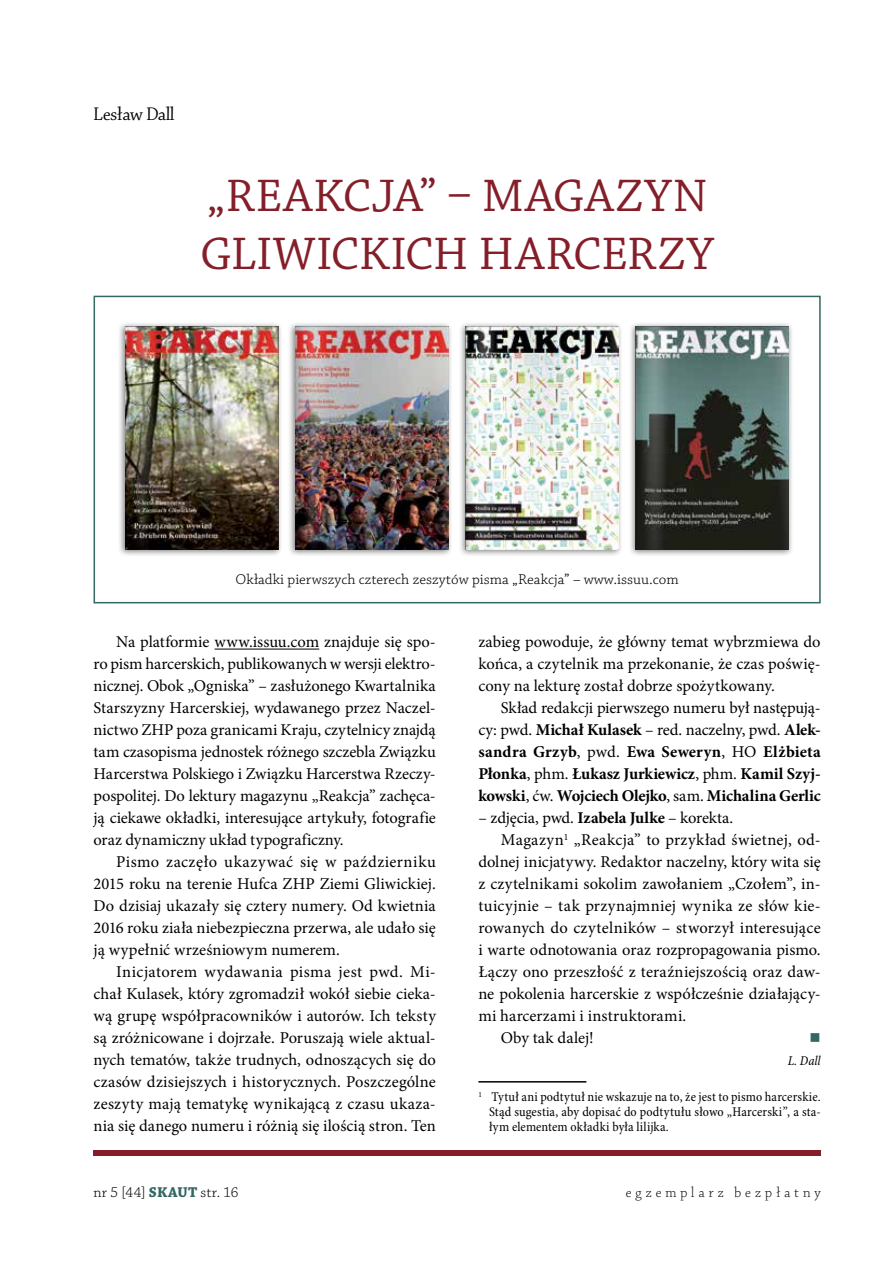
<style>
.page{position:relative;width:893px;height:1263px;background:#fff}
.page>*{position:absolute;margin:0;border:0;box-sizing:border-box;transform-origin:0 0}
.t1{font:48px/57.6px "Chaparral Pro";letter-spacing:.015em;color:#841f2a}
.t2{font:19.5px "Chaparral Pro Disp";color:#000}
.t3{font:16.5px/22px "Minion Pro";letter-spacing:.005em;color:#000;text-align:justify}
.t4{font:700 16.5px/22px "Minion Pro";letter-spacing:-.01em;color:#000;text-align:justify}
.t5{font:16.5px "Minion Pro";letter-spacing:.025em;color:#000}
.t6{font:15px "Chaparral Pro Light Capt";color:#000}
.t7{font:15px "Chaparral Pro Light Subh";letter-spacing:.275em;color:#000}
.t8{font:300 15px "Chaparral Pro";letter-spacing:.015em;color:#000}
.t9{font:15px "Open Symbol";color:#336762}
.t10{font:condensed 13.5px/15px "Minion Pro";letter-spacing:.005em;color:#000;text-align:justify}
.t11{font:italic condensed 13.5px "Minion Pro";color:#000}
.s1{font-weight:400}
.s2{font-weight:700}
.s3{font-weight:700;color:#336762}
</style>
<div class="page">
<div style="left:94px;top:1150px;width:727px;height:6px;background:#841c2a"></div>
<div style="left:94px;top:296px;width:727px;height:307px;border:2px solid #336762"></div>
<hr style="left:215px;top:649px;width:104px;height:1px;background:#000">
<hr style="left:478px;top:1081px;width:108px;height:1px;background:#000">
<div style="left:117px;top:321px;width:166px;height:236px;background:#000;opacity:.5"></div>
<img style="left:125px;top:327px;width:153px;height:222px">
<div style="left:288px;top:321px;width:165px;height:236px;background:#000;opacity:.5"></div>
<img style="left:295px;top:327px;width:154px;height:222px">
<div style="left:458px;top:321px;width:165px;height:236px;background:#000;opacity:.5"></div>
<img style="left:466px;top:327px;width:153px;height:222px">
<div style="left:628px;top:321px;width:165px;height:236px;background:#000;opacity:.5"></div>
<img style="left:636px;top:327px;width:153px;height:222px">
<p class="t2" style="left:94px;top:104px;width:82px">Lesław Dall</p>
<h1 class="t1" style="left:200px;top:169px;width:515px">„REAKCJA” – MAGAZYN<br>GLIWICKICH HARCERZY</h1>
<p class="t6" style="left:236px;top:571px;width:445px">Okładki pierwszych czterech zeszytów pisma „Reakcja” – www.issuu.com</p>
<p class="t3" style="left:94px;top:631px;width:344px;text-indent:22px">Na platformie www.issuu.com znajduje się spo&shy;ro pism harcerskich, publikowanych w wersji elektro&shy;nicznej. Obok „Ogniska” – zasłużonego Kwartalnika Starszyzny Harcerskiej, wydawanego przez Naczel&shy;nictwo ZHP poza granicami Kraju, czytelnicy znajdą tam czasopisma jednostek różnego szczebla Związku Harcerstwa Polskiego i Związku Harcerstwa Rzeczy&shy;pospolitej. Do lektury magazynu „Reakcja” zachęca&shy;ją ciekawe okładki, interesujące artykuły, fotografie oraz dynamiczny układ typograficzny.</p>
<p class="t3" style="left:94px;top:851px;width:344px;text-indent:22px">Pismo zaczęło ukazywać się w październiku 2015 roku na terenie Hufca ZHP Ziemi Gliwickiej.<br>Do dzisiaj ukazały się cztery numery. Od kwietnia 2016 roku ziała niebezpieczna przerwa, ale udało się ją wypełnić wrześniowym numerem.</p>
<p class="t3" style="left:94px;top:961px;width:344px;text-indent:22px">Inicjatorem wydawania pisma jest pwd. Mi&shy;chał Kulasek, który zgromadził wokół siebie cieka&shy;wą grupę współpracowników i autorów. Ich teksty są zróżnicowane i dojrzałe. Poruszają wiele aktual&shy;nych tematów, także trudnych, odnoszących się do czasów dzisiejszych i historycznych. Poszczególne zeszyty mają tematykę wynikającą z czasu ukaza&shy;nia się danego numeru i różnią się ilością stron. Ten</p>
<p class="t3" style="left:478px;top:631px;width:344px">zabieg powoduje, że główny temat wybrzmiewa do końca, a czytelnik ma przekonanie, że czas poświę&shy;cony na lekturę został dobrze spożytkowany.</p>
<p class="t4" style="left:478px;top:697px;width:344px;text-indent:23px"><span class="s1">Skład redakcji pierwszego numeru był następują&shy;cy: pwd.</span> Michał Kulasek <span class="s1">– red. naczelny, pwd.</span> Alek&shy;sandra Grzyb<span class="s1">, pwd.</span> Ewa Seweryn<span class="s1">, HO</span> Elżbieta Płonka<span class="s1">, phm.</span> Łukasz Jurkiewicz<span class="s1">, phm.</span> Kamil Szyj&shy;kowski<span class="s1">, ćw.</span> Wojciech Olejko<span class="s1">, sam.</span> Michalina Gerlic</p>
<p class="t3" style="left:478px;top:807px;width:256px">– zdjęcia, pwd. <span class="s2">Izabela Julke</span> – korekta.</p>
<p class="t3" style="left:501px;top:829px;width:321px">Magazyn<sup>1</sup> „Reakcja” to przykład świetnej, od-</p>
<p class="t3" style="left:478px;top:851px;width:344px">dolnej inicjatywy. Redaktor naczelny, który wita się</p>
<p class="t3" style="left:478px;top:873px;width:344px">z czytelnikami sokolim zawołaniem „Czołem”, in-</p>
<p class="t5" style="left:478px;top:895px;width:344px">tuicyjnie – tak przynajmniej wynika ze słów kie-</p>
<p class="t3" style="left:478px;top:917px;width:344px">rowanych do czytelników – stworzył interesujące</p>
<p class="t3" style="left:478px;top:939px;width:344px">i warte odnotowania oraz rozpropagowania pismo.</p>
<p class="t3" style="left:478px;top:961px;width:344px">Łączy ono przeszłość z teraźniejszością oraz daw-</p>
<p class="t3" style="left:478px;top:983px;width:344px">ne pokolenia harcerskie z współcześnie działający-</p>
<p class="t3" style="left:478px;top:1005px;width:209px">mi harcerzami i instruktorami.</p>
<p class="t3" style="left:501px;top:1027px;width:94px">Oby tak dalej!</p>
<p class="t9" style="left:809px;top:1029px;width:13px">■</p>
<p class="t11" style="left:788px;top:1053px;width:35px">L. Dall</p>
<p class="t10" style="left:489px;top:1090px;width:333px;text-indent:-11px"><sup>1</sup> Tytuł ani podtytuł nie wskazuje na to, że jest to pismo harcerskie.<br>Stąd sugestia, aby dopisać do podtytułu słowo „Harcerski”, a sta&shy;łym elementem okładki była lilijka.</p>
<p class="t8" style="left:94px;top:1184px;width:146px">nr 5 [44] <span class="s3">SKAUT</span> str. 16</p>
<p class="t7" style="left:626px;top:1184px;width:196px">egzemplarz bezpłatny</p>
</div>
